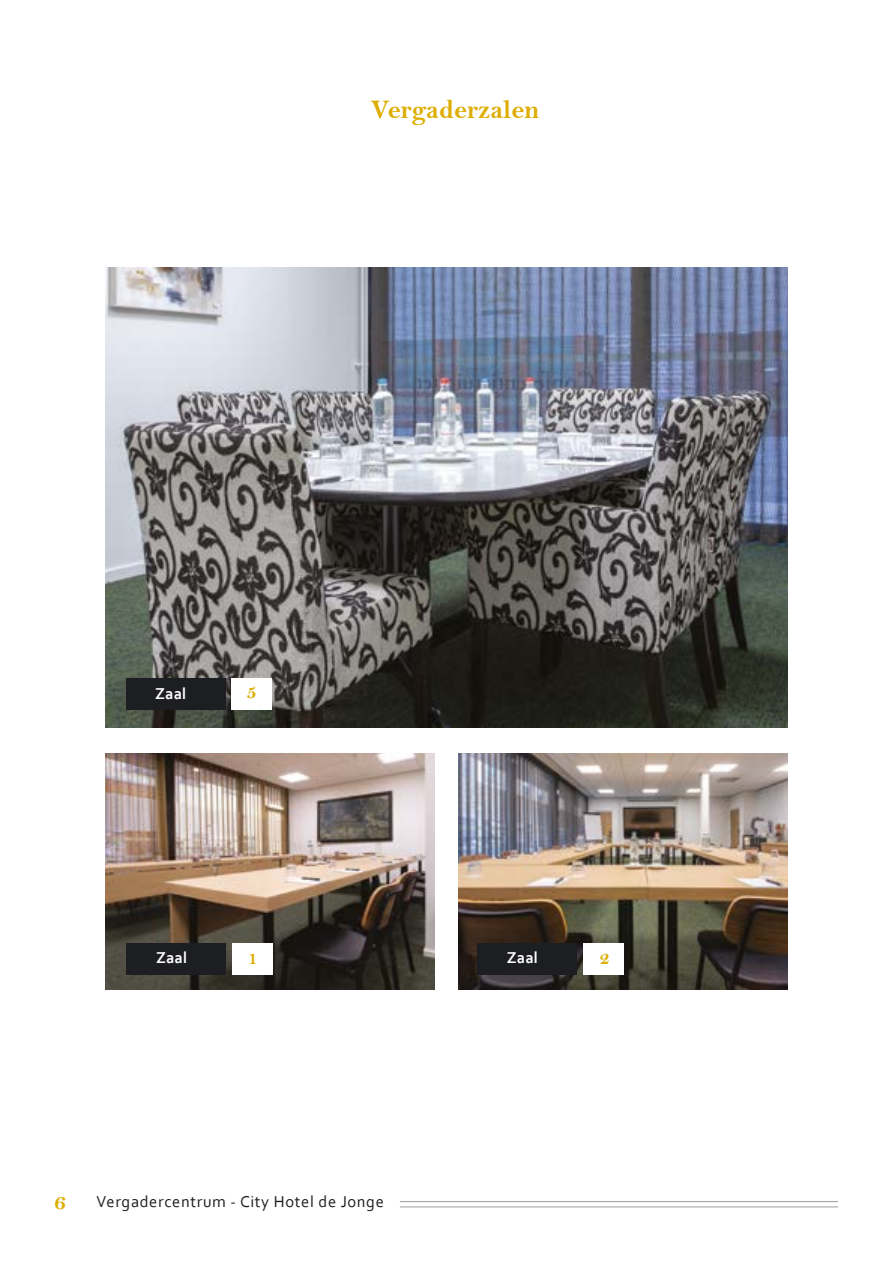
<style>
.page{position:relative;width:893px;height:1263px;background:#fff}
.page>*{position:absolute;margin:0;border:0;box-sizing:border-box;transform-origin:0 0}
.t1{font:27px "Bell MT Bold";color:#ddad00}
.t2{font:22.5px "Bell MT Bold";color:#ddad00}
.t3{font:19.5px "Bell MT Bold";color:#ddad00}
.t4{font:16.5px "Corbel";letter-spacing:.04em;color:#1d1e22}
.t5{font:700 16.5px "Corbel";color:#fff}
</style>
<div class="page">
<hr style="left:400px;top:1206px;width:438px;height:1px;background:#000">
<hr style="left:400px;top:1201px;width:438px;height:1px;background:#000">
<img style="left:105px;top:267px;width:683px;height:461px">
<img style="left:106px;top:754px;width:328px;height:235px">
<img style="left:458px;top:754px;width:329px;height:235px">
<div style="left:127px;top:943px;width:99px;height:31px;background:#1d1e22"></div>
<div style="left:233px;top:943px;width:40px;height:31px;background:#fff"></div>
<div style="left:477px;top:943px;width:100px;height:31px;background:#1d1e22"></div>
<div style="left:583px;top:943px;width:41px;height:31px;background:#fff"></div>
<div style="left:126px;top:679px;width:99px;height:31px;background:#1d1e22"></div>
<div style="left:232px;top:679px;width:40px;height:31px;background:#fff"></div>
<h1 class="t1" style="left:371px;top:93px;width:170px">Vergaderzalen</h1>
<p class="t5" style="left:155px;top:683px;width:33px">Zaal</p>
<p class="t3" style="left:247px;top:680px;width:12px">5</p>
<p class="t5" style="left:156px;top:947px;width:33px">Zaal</p>
<p class="t3" style="left:248px;top:946px;width:12px">1</p>
<p class="t5" style="left:507px;top:947px;width:33px">Zaal</p>
<p class="t3" style="left:599px;top:946px;width:12px">2</p>
<h2 class="t2" style="left:54px;top:1188px;width:13px">6</h2>
<p class="t4" style="left:97px;top:1191px;width:289px">Vergadercentrum - City Hotel de Jonge</p>
</div>
